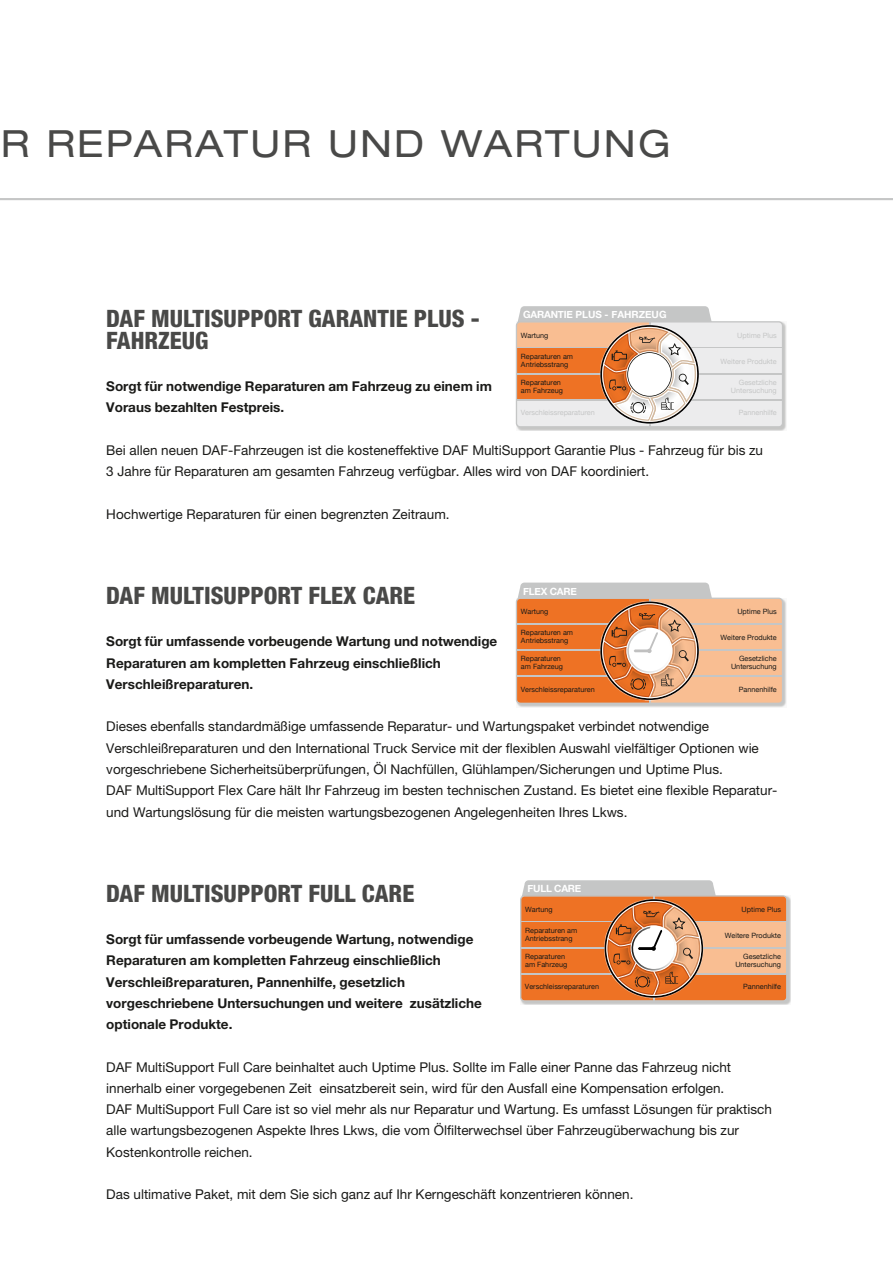
<style>
.page{position:relative;width:893px;height:1263px;background:#fff}
.page>*{position:absolute;margin:0;border:0;box-sizing:border-box;transform-origin:0 0}
.t1{font:expanded 37.5px "Helvetica Neue LT Pro";letter-spacing:.06em;color:#494948}
.t2{font:800 condensed 24px/21.3px "Helvetica Neue LT Pro";color:#494948}
.t3{font:13.5px/21.3px "Helvetica Neue LT Pro";color:#1a1a18}
.t4{font:700 13.5px/21.3px "Helvetica Neue LT Pro";color:#1a1a18}
.t5{font:700 9.9px "Helvetica Neue";color:#fff}
.t6{font:700 9.9px "Helvetica Neue";letter-spacing:-.025em;color:#fff}
.t7{font:7.2px/8.1px "Helvetica Neue";color:#1a1a18}
.t8{font:7.2px/8.1px "Helvetica Neue";color:#c5c6c6;text-align:right}
</style>
<div class="page">
<svg style="left:0;top:198px;width:893px;height:3px"></svg>
<div style="left:516px;top:322px;width:271px;height:109px;background:linear-gradient(to right,#c7c7c6,#c6c6c5)"></div>
<svg style="left:516px;top:306px;width:267px;height:122px;background:#e2c7b6"></svg>
<div style="left:516px;top:598px;width:271px;height:109px;background:linear-gradient(to right,#c6c7c6,#c5c6c5)"></div>
<svg style="left:516px;top:583px;width:267px;height:121px;background:#e5a377"></svg>
<div style="left:520px;top:896px;width:271px;height:109px;background:#c6c6c5"></div>
<svg style="left:520px;top:880px;width:267px;height:122px;background:#e29462"></svg>
<h1 class="t1" style="left:1px;top:122px;width:671px">R REPARATUR UND WARTUNG</h1>
<h2 class="t2" style="left:106px;top:308px;width:375px">DAF MULTISUPPORT GARANTIE PLUS -<br>FAHRZEUG</h2>
<p class="t4" style="left:106px;top:375px;width:387px">Sorgt für notwendige Reparaturen am Fahrzeug zu einem im<br>Voraus bezahlten Festpreis.</p>
<p class="t3" style="left:106px;top:439px;width:658px">Bei allen neuen DAF-Fahrzeugen ist die kosteneffektive DAF MultiSupport Garantie Plus - Fahrzeug für bis zu<br>3 Jahre für Reparaturen am gesamten Fahrzeug verfügbar. Alles wird von DAF koordiniert.</p>
<p class="t3" style="left:106px;top:503px;width:345px">Hochwertige Reparaturen für einen begrenzten Zeitraum.</p>
<p class="t5" style="left:523px;top:307px;width:145px">GARANTIE PLUS - FAHRZEUG</p>
<p class="t7" style="left:521px;top:332px;width:29px">Wartung</p>
<p class="t7" style="left:521px;top:353px;width:54px">Reparaturen am<br>Antriebsstrang</p>
<p class="t7" style="left:521px;top:378px;width:44px">Reparaturen am Fahrzeug</p>
<p class="t8" style="left:731px;top:378px;width:47px">Gesetzliche<br>Untersuchung</p>
<p class="t8" style="left:737px;top:331px;width:41px">Uptime Plus</p>
<p class="t8" style="left:720px;top:358px;width:58px">Weitere Produkte</p>
<p class="t8" style="left:521px;top:409px;width:76px">Verschleissreparaturen</p>
<p class="t8" style="left:739px;top:409px;width:39px">Pannenhilfe</p>
<h2 class="t2" style="left:106px;top:584px;width:310px">DAF MULTISUPPORT FLEX CARE</h2>
<p class="t4" style="left:106px;top:631px;width:393px">Sorgt für umfassende vorbeugende Wartung und notwendige<br>Reparaturen am kompletten Fahrzeug einschließlich<br>Verschleißreparaturen.</p>
<p class="t3" style="left:106px;top:716px;width:673px">Dieses ebenfalls standardmäßige umfassende Reparatur- und Wartungspaket verbindet notwendige Verschleißreparaturen und den International Truck Service mit der flexiblen Auswahl vielfältiger Optionen wie vorgeschriebene Sicherheitsüberprüfungen, Öl Nachfüllen, Glühlampen/Sicherungen und Uptime Plus.<br>DAF MultiSupport Flex Care hält Ihr Fahrzeug im besten technischen Zustand. Es bietet eine flexible Reparatur&shy;und Wartungslösung für die meisten wartungsbezogenen Angelegenheiten Ihres Lkws.</p>
<p class="t6" style="left:523px;top:583px;width:55px">FLEX CARE</p>
<p class="t7" style="left:521px;top:608px;width:29px">Wartung</p>
<p class="t7" style="left:737px;top:608px;width:41px">Uptime Plus</p>
<p class="t7" style="left:521px;top:629px;width:54px">Reparaturen am<br>Antriebsstrang</p>
<p class="t7" style="left:521px;top:655px;width:44px">Reparaturen am Fahrzeug</p>
<p class="t7" style="left:720px;top:634px;width:58px">Weitere Produkte</p>
<p class="t7" style="left:731px;top:655px;width:47px;text-align:right">Gesetzliche<br>Untersuchung</p>
<p class="t7" style="left:521px;top:686px;width:76px">Verschleissreparaturen</p>
<p class="t7" style="left:739px;top:686px;width:39px">Pannenhilfe</p>
<h2 class="t2" style="left:106px;top:882px;width:310px">DAF MULTISUPPORT FULL CARE</h2>
<p class="t4" style="left:106px;top:928px;width:377px">Sorgt für umfassende vorbeugende Wartung, notwendige Reparaturen am kompletten Fahrzeug einschließlich Verschleißreparaturen, Pannenhilfe, gesetzlich vorgeschriebene Untersuchungen und weitere zusätzliche optionale Produkte.</p>
<p class="t3" style="left:106px;top:1056px;width:667px">DAF MultiSupport Full Care beinhaltet auch Uptime Plus. Sollte im Falle einer Panne das Fahrzeug nicht innerhalb einer vorgegebenen Zeit einsatzbereit sein, wird für den Ausfall eine Kompensation erfolgen.<br>DAF MultiSupport Full Care ist so viel mehr als nur Reparatur und Wartung. Es umfasst Lösungen für praktisch alle wartungsbezogenen Aspekte Ihres Lkws, die vom Ölfilterwechsel über Fahrzeugüberwachung bis zur Kostenkontrolle reichen.</p>
<p class="t3" style="left:106px;top:1183px;width:529px">Das ultimative Paket, mit dem Sie sich ganz auf Ihr Kerngeschäft konzentrieren können.</p>
<p class="t6" style="left:527px;top:881px;width:55px">FULL CARE</p>
<p class="t7" style="left:742px;top:905px;width:41px">Uptime Plus</p>
<p class="t7" style="left:525px;top:906px;width:29px">Wartung</p>
<p class="t7" style="left:525px;top:927px;width:54px">Reparaturen am<br>Antriebsstrang</p>
<p class="t7" style="left:525px;top:952px;width:44px">Reparaturen am Fahrzeug</p>
<p class="t7" style="left:725px;top:932px;width:58px">Weitere Produkte</p>
<p class="t7" style="left:735px;top:952px;width:47px;text-align:right">Gesetzliche<br>Untersuchung</p>
<p class="t7" style="left:525px;top:983px;width:76px">Verschleissreparaturen</p>
<p class="t7" style="left:743px;top:983px;width:39px">Pannenhilfe</p>
</div>
